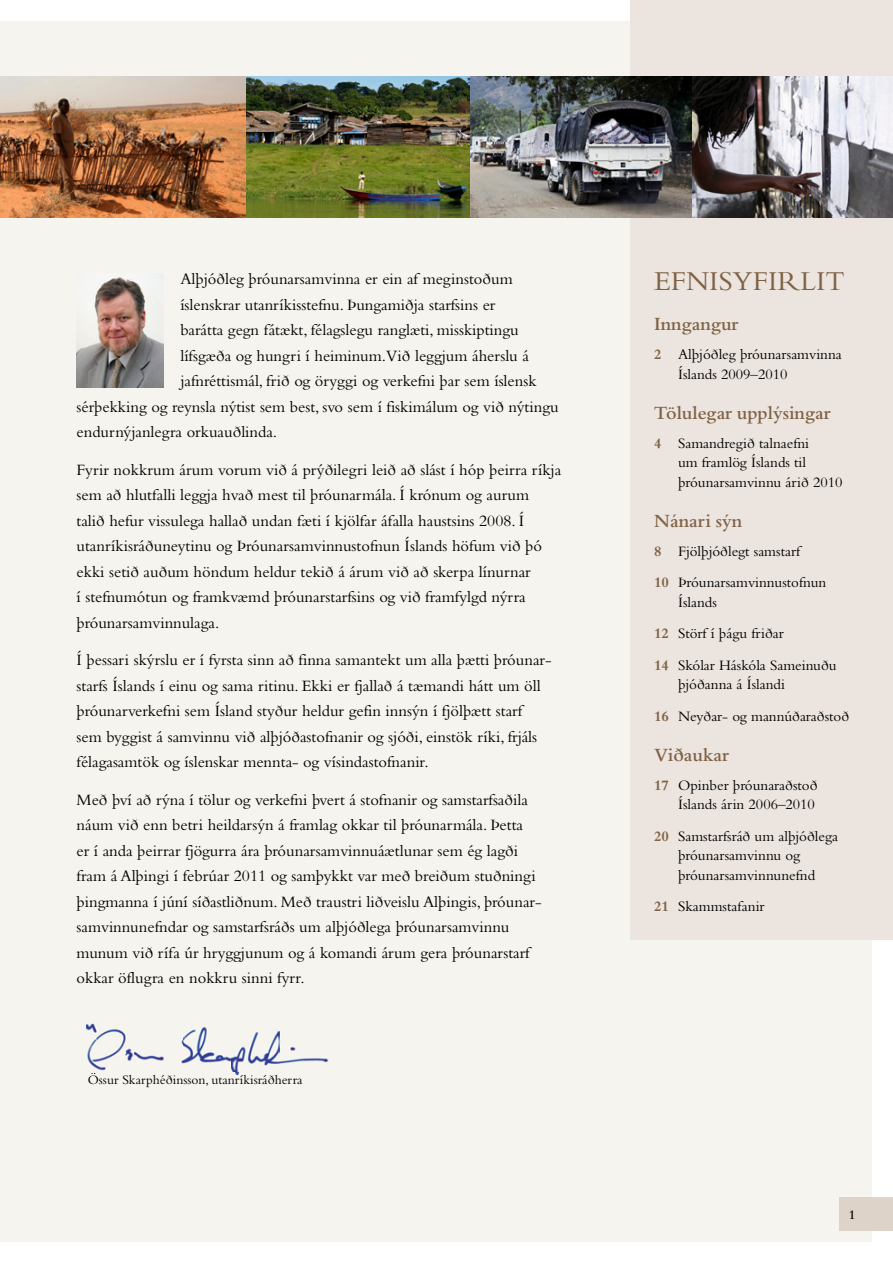
<style>
.page{position:relative;width:893px;height:1263px;background:#fff}
.page>*{position:absolute;margin:0;border:0;box-sizing:border-box;transform-origin:0 0}
.t1{font:28.5px "Bembo Std";color:#7f6244}
.t2{font:600 19.5px "Bembo Std";color:#7f6244}
.t3{font:16.5px/25.5px "Bembo Std";color:#000}
.t4{font:15px/19.5px "Bembo Std";color:#000}
.t5{font:13.5px "Bembo Std";color:#000}
.t6{font:600 13.5px "Bembo Std";color:#000}
.s1{font-weight:700;color:#7f6244}
</style>
<div class="page">
<div style="left:0;top:21px;width:872px;height:1221px;background:#f6f4ee"></div>
<div style="left:630px;top:0;width:263px;height:940px;background:#ebe4df"></div>
<img style="left:250px;top:77px;width:643px;height:141px">
<img style="left:77px;top:275px;width:87px;height:112px">
<img style="left:86px;top:1023px;width:242px;height:50px">
<img style="left:0;top:77px;width:250px;height:141px">
<div style="left:840px;top:1198px;width:53px;height:33px;background:#ddd3c9"></div>
<p class="t3" style="left:180px;top:266px;width:334px">Alþjóðleg þróunarsamvinna er ein af meginstoðum</p>
<p class="t3" style="left:180px;top:292px;width:317px">íslenskrar utanríkisstefnu. Þungamiðja starfsins er</p>
<p class="t3" style="left:180px;top:317px;width:340px">barátta gegn fátækt, félagslegu ranglæti, mis skipt ingu</p>
<p class="t3" style="left:180px;top:343px;width:350px">lífsgæða og hungri í heiminum.við leggjum áherslu á</p>
<p class="t3" style="left:180px;top:368px;width:358px">jafnréttismál, frið og öryggi og verkefni þar sem íslensk</p>
<p class="t3" style="left:77px;top:394px;width:484px">sérþekking og reynsla nýtist sem best, svo sem í fiskimálum og við nýtingu</p>
<p class="t3" style="left:77px;top:419px;width:202px">endurnýjanlegra orkuauðlinda.</p>
<p class="t3" style="left:77px;top:457px;width:486px">Fyrir nokkrum árum vorum við á prýðilegri leið að slást í hóp þeirra ríkja sem að hlutfalli leggja hvað mest til þróunarmála. Í krónum og aurum talið hefur vissulega hallað undan fæti í kjölfar áfalla haustsins 2008. Í<br>utan ríkisráðuneytinu og Þróunarsamvinnustofnun Íslands höfum við þó ekki setið auðum höndum heldur tekið á árum við að skerpa línurnar<br>í stefnu mótun og framkvæmd þróunarstarfsins og við framfylgd nýrra þróunarsamvinnulaga.</p>
<p class="t3" style="left:77px;top:647px;width:477px">Í þessari skýrslu er í fyrsta sinn að finna samantekt um alla þætti þróunar&shy;starfs Íslands í einu og sama ritinu. Ekki er fjallað á tæmandi hátt um öll þróunarverkefni sem Ísland styður heldur gefin innsýn í fjölþætt starf<br>sem byggist á samvinnu við alþjóðastofnanir og sjóði, einstök ríki, frjáls félagasamtök og íslenskar mennta- og vísindastofnanir.</p>
<p class="t3" style="left:77px;top:786px;width:467px">Með því að rýna í tölur og verkefni þvert á stofnanir og samstarfsaðila náum við enn betri heildarsýn á framlag okkar til þróunarmála. Þetta<br>er í anda þeirrar fjögurra ára þróunarsamvinnuáætlunar sem ég lagði fram á Alþingi í febrúar 2011 og samþykkt var með breiðum stuðningi þingmanna í júní síðastliðnum. Með traustri liðveislu Alþingis, þróunar&shy;samvinnu nefndar og samstarfsráðs um alþjóðlega þróunarsamvinnu munum við rífa úr hryggjunum og á komandi árum gera þróunarstarf okkar öflugra en nokkru sinni fyrr.</p>
<p class="t5" style="left:88px;top:1072px;width:216px">össur Skarphéðinsson, utanríkisráðherra</p>
<h1 class="t1" style="left:654px;top:265px;width:192px">EFNISYFIrLIT</h1>
<p class="t2" style="left:654px;top:313px;width:86px">Inngangur</p>
<p class="t4" style="left:678px;top:344px;width:165px;text-indent:-24px"><span class="s1">2</span> Alþjóðleg þróunarsamvinna<br>Íslands 2009–2010</p>
<p class="t2" style="left:654px;top:402px;width:178px">Tölulegar upplýsingar</p>
<p class="t4" style="left:678px;top:433px;width:166px;text-indent:-24px"><span class="s1">4</span> Samandregið talnaefni<br>um framlög Íslands til þróunarsamvinnu árið 2010</p>
<p class="t2" style="left:654px;top:510px;width:90px">Nánari sýn</p>
<p class="t4" style="left:654px;top:535px;width:174px;line-height:31.5px"><span class="s1">8</span> Fjölþjóðlegt samstarf<br><span class="s1">10</span> Þróunarsamvinnustofnun</p>
<p class="t4" style="left:654px;top:586px;width:184px;line-height:31.5px;text-indent:24px">Íslands<br><span class="s1">12</span> Störf í þágu friðar<br><span class="s1">14</span> Skólar Háskóla Sameinuðu</p>
<p class="t4" style="left:654px;top:668px;width:197px;line-height:31.5px;text-indent:24px">þjóðanna á Íslandi<br><span class="s1">16</span> Neyðar- og mannúðaraðstoð</p>
<p class="t2" style="left:654px;top:744px;width:77px">Viðaukar</p>
<p class="t4" style="left:654px;top:775px;width:165px;text-align:right"><span class="s1">17</span> Opinber þróunaraðstoð<br>Íslands árin 2006–2010</p>
<p class="t4" style="left:678px;top:826px;width:161px;text-indent:-24px"><span class="s1">20</span> Samstarfsráð um alþjóðlega þróunarsamvinnu og þróunarsamvinnunefnd</p>
<p class="t4" style="left:654px;top:896px;width:112px"><span class="s1">21</span> Skammstafanir</p>
<p class="t6" style="left:849px;top:1207px;width:8px">1</p>
</div>
